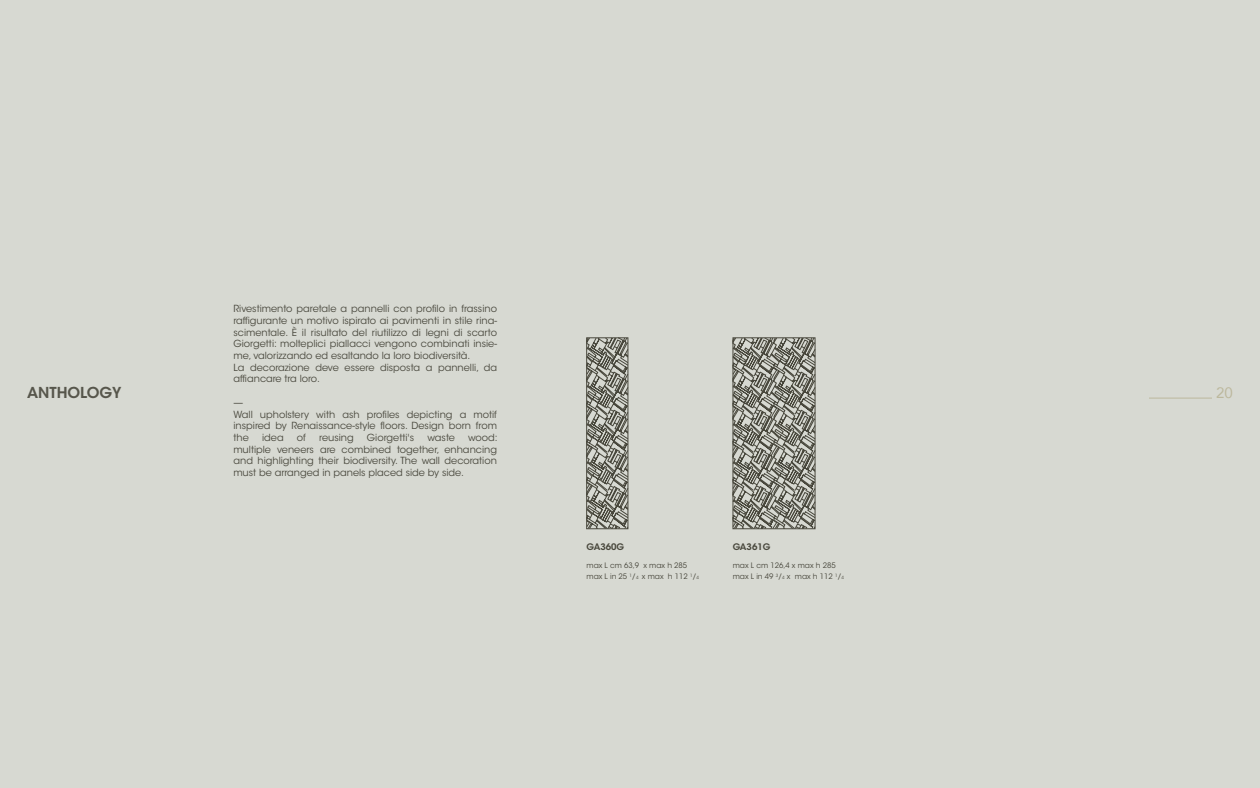
<style>
.page{position:relative;width:1260px;height:788px;background:#d7d9d2}
.page>*{position:absolute;margin:0;border:0;box-sizing:border-box;transform-origin:0 0}
.t1{font:600 15px "ITC Avant Garde Std";color:#48473c}
.t2{font:15px "Avenir";color:#bcb89d}
.t3{font:9.75px/11.7px "ITC Avant Garde Std";color:#48473c}
.t4{font:600 9px "ITC Avant Garde Std";color:#48473c}
.t5{font:7.5px/11.1px "ITC Avant Garde Std";color:#48473c}
.s1{font-size:4.35px}
</style>
<div class="page">
<hr style="left:1149px;top:397px;width:63px;height:1px;background:#bcb89d">
<svg style="left:586px;top:333px;width:43px;height:196px;background:#93938a"></svg>
<div style="left:586px;top:337px;width:42px;height:192px;border:1px solid #48473c"></div>
<svg style="left:732px;top:336px;width:84px;height:193px;background:#919289"></svg>
<div style="left:733px;top:337px;width:82px;height:192px;border:1px solid #48473c"></div>
<p class="t3" style="left:234px;top:303px;width:265px">Rivestimento paretale a pannelli con profilo in frassino raffigurante un motivo ispirato ai pavimenti in stile rina&shy;scimentale. È il risultato del riutilizzo di legni di scarto Giorgetti: molteplici piallacci vengono combinati insie&shy;me, valorizzando ed esaltando la loro biodiversità.<br>La decorazione deve essere disposta a pannelli, da affiancare tra loro.</p>
<p class="t3" style="left:234px;top:396px;width:265px">—<br>Wall upholstery with ash profiles depicting a motif inspired by Renaissance-style floors. Design born from the</p>
<h1 class="t1" style="left:27px;top:383px;width:96px">ANTHOLOGY</h1>
<h1 class="t2" style="left:1216px;top:381px;width:18px">20</h1>
<p class="t3" style="left:262px;top:431px;width:23px">idea</p>
<p class="t3" style="left:297px;top:431px;width:11px">of</p>
<p class="t3" style="left:319px;top:431px;width:36px">reusing</p>
<p class="t3" style="left:367px;top:431px;width:49px">Giorgetti's</p>
<p class="t3" style="left:427px;top:431px;width:29px">waste</p>
<p class="t3" style="left:234px;top:431px;width:266px;text-align:justify;text-indent:235px">wood: multiple veneers are combined together, enhancing and highlighting their biodiversity. The wall decoration must be arranged in panels placed side by side.</p>
<p class="t4" style="left:586px;top:541px;width:39px">GA360G</p>
<p class="t5" style="left:586px;top:559px;width:114px">max L cm 63,9 x max h 285 max L in 25 <sup>1</sup>/<span class="s1">4</span> x max h 112 <sup>1</sup>/<span class="s1">4</span></p>
<p class="t4" style="left:733px;top:541px;width:39px">GA361G</p>
<p class="t5" style="left:733px;top:559px;width:113px">max L cm 126,4 x max h 285 max L in 49 <sup>3</sup>/<span class="s1">4</span> x max h 112 <sup>1</sup>/<span class="s1">4</span></p>
</div>
